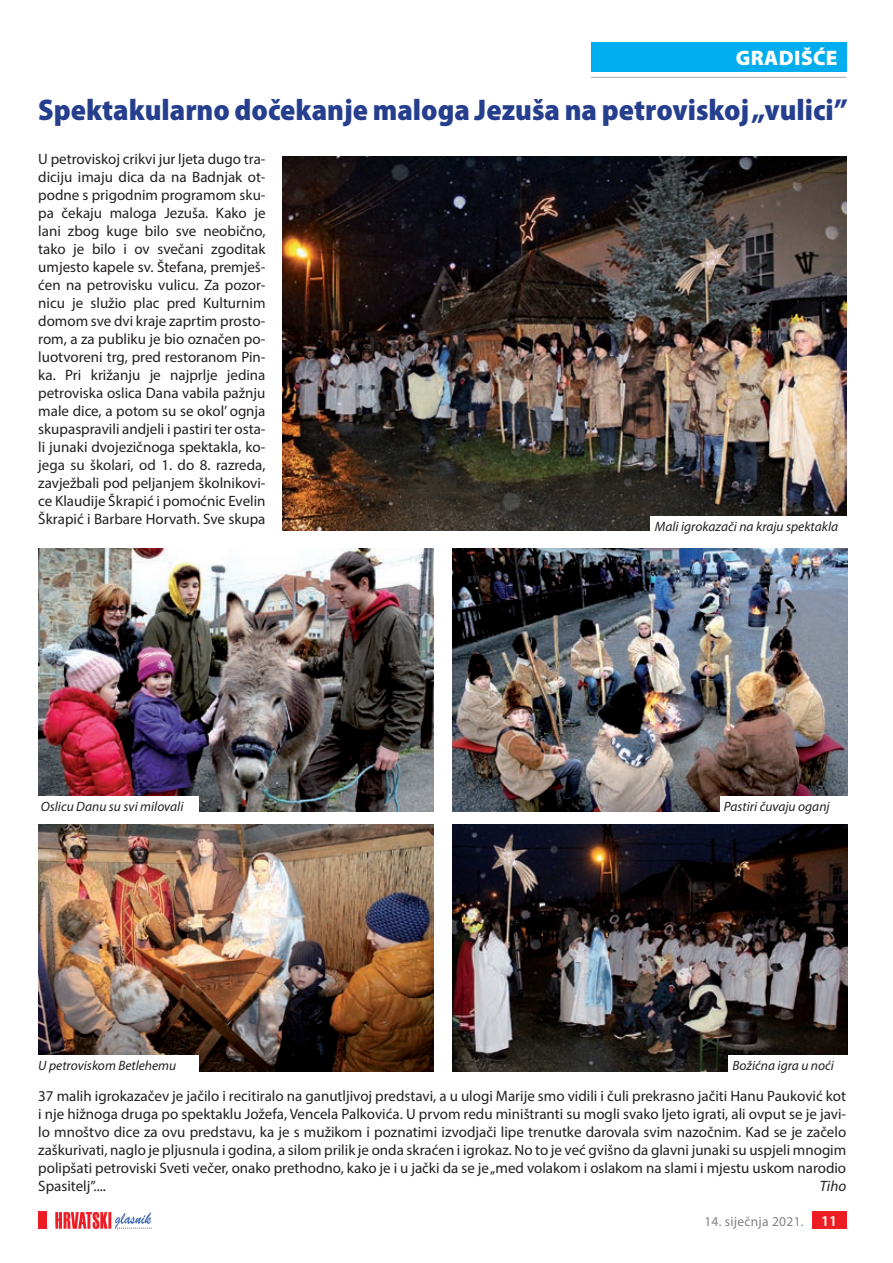
<style>
.page{position:relative;width:893px;height:1263px;background:#fff}
.page>*{position:absolute;margin:0;border:0;box-sizing:border-box;transform-origin:0 0}
.t1{font:900 semi-condensed 30px "Myriad Pro";color:#253f8e}
.t2{font:900 21px "Myriad Pro";color:#fff}
.t3{font:15px/18px "Myriad Pro";color:#231f20;text-align:justify}
.t4{font:italic 15px "Myriad Pro";color:#231f20}
.t5{font:italic 13.5px "Myriad Pro";color:#231f20}
.t6{font:13.5px "Myriad Pro";letter-spacing:.02em;color:#808285}
.s1{font-weight:600;font-size:15px;color:#fff}
</style>
<div class="page">
<div style="left:812px;top:1212px;width:34px;height:17px;background:#ee1d23"></div>
<svg style="left:55px;top:1212px;width:97px;height:17px"></svg>
<div style="left:38px;top:1212px;width:9px;height:17px;background:#ee1d23"></div>
<div style="left:591px;top:43px;width:255px;height:29px;background:#00aeef"></div>
<hr style="left:591px;top:77px;width:255px;height:1px;background:#a8a9ad">
<img style="left:283px;top:156px;width:563px;height:375px">
<img style="left:38px;top:549px;width:396px;height:262px">
<img style="left:452px;top:549px;width:396px;height:262px">
<img style="left:452px;top:825px;width:395px;height:246px">
<img style="left:38px;top:825px;width:396px;height:246px">
<div style="left:651px;top:516px;width:206px;height:19px;background:#fff"></div>
<div style="left:720px;top:796px;width:154px;height:20px;background:#fff"></div>
<div style="left:728px;top:1056px;width:165px;height:19px;background:#fff"></div>
<div style="left:34px;top:1056px;width:165px;height:19px;background:#fff"></div>
<div style="left:34px;top:797px;width:165px;height:19px;background:#fff"></div>
<h2 class="t2" style="left:736px;top:44px;width:28px">GRADI</h2>
<h2 class="t2" style="left:801px;top:44px;width:36px">šĆE</h2>
<h1 class="t1" style="left:38px;top:90px;width:811px">Spektakularno dočekanje maloga Jezuša na petroviskoj „vulici”</h1>
<p class="t3" style="left:38px;top:150px;width:229px">U petroviskoj crikvi jur ljeta dugo tra&shy;diciju imaju dica da na Badnjak ot&shy;podne s prigodnim programom sku&shy;pa čekaju maloga Jezuša. Kako je lani zbog kuge bilo sve neobično, tako je bilo i ov svečani zgoditak umjesto kapele sv. Štefana, premješ&shy;ćen na petrovisku vulicu. Za pozor&shy;nicu je služio plac pred Kulturnim domom sve dvi kraje zaprtim prosto&shy;rom, a za publiku je bio označen po&shy;luotvoreni trg, pred restoranom Pin&shy;ka. Pri križanju je najprlje jedina petroviska oslica Dana vabila pažnju male dice, a potom su se okol’ ognja skupaspravili andjeli i pastiri ter osta&shy;li junaki dvojezičnoga spektakla, ko&shy;jega su školari, od 1. do 8. razreda, zavježbali pod peljanjem školnikovi&shy;ce Klaudije Škrapić i pomoćnic Evelin Škrapić i Barbare Horvath. Sve skupa</p>
<p class="t5" style="left:41px;top:798px;width:144px">Oslicu Danu su svi milovali</p>
<p class="t5" style="left:655px;top:518px;width:185px">Mali igrokazači na kraju spektakla</p>
<p class="t5" style="left:724px;top:798px;width:107px">Pastiri čuvaju oganj</p>
<p class="t5" style="left:38px;top:1057px;width:139px">U petroviskom Betlehemu</p>
<p class="t5" style="left:732px;top:1057px;width:103px">Božićna igra u noći</p>
<p class="t3" style="left:38px;top:1086px;width:809px">37 malih igrokazačev je jačilo i recitiralo na ganutljivoj predstavi, a u ulogi Marije smo vidili i čuli prekrasno jačiti Hanu Pauković kot i nje hižnoga druga po spektaklu Jožefa, Vencela Palkovića. U prvom redu miništranti su mogli svako ljeto igrati, ali ovput se je javi&shy;lo mnoštvo dice za ovu predstavu, ka je s mužikom i poznatimi izvodjači lipe trenutke darovala svim nazočnim. Kad se je začelo zaškurivati, naglo je pljusnula i godina, a silom prilik je onda skraćen i igrokaz. No to je već gvišno da glavni junaki su uspjeli mnogim polipšati petroviski Sveti večer, onako prethodno, kako je i u jački da se je „med volakom i oslakom na slami i mjestu uskom narodio Spasitelj”....</p>
<p class="t4" style="left:820px;top:1176px;width:28px">Tiho</p>
<p class="t6" style="left:704px;top:1213px;width:134px">14. siječnja 2021. <span class="s1">11</span></p>
</div>
